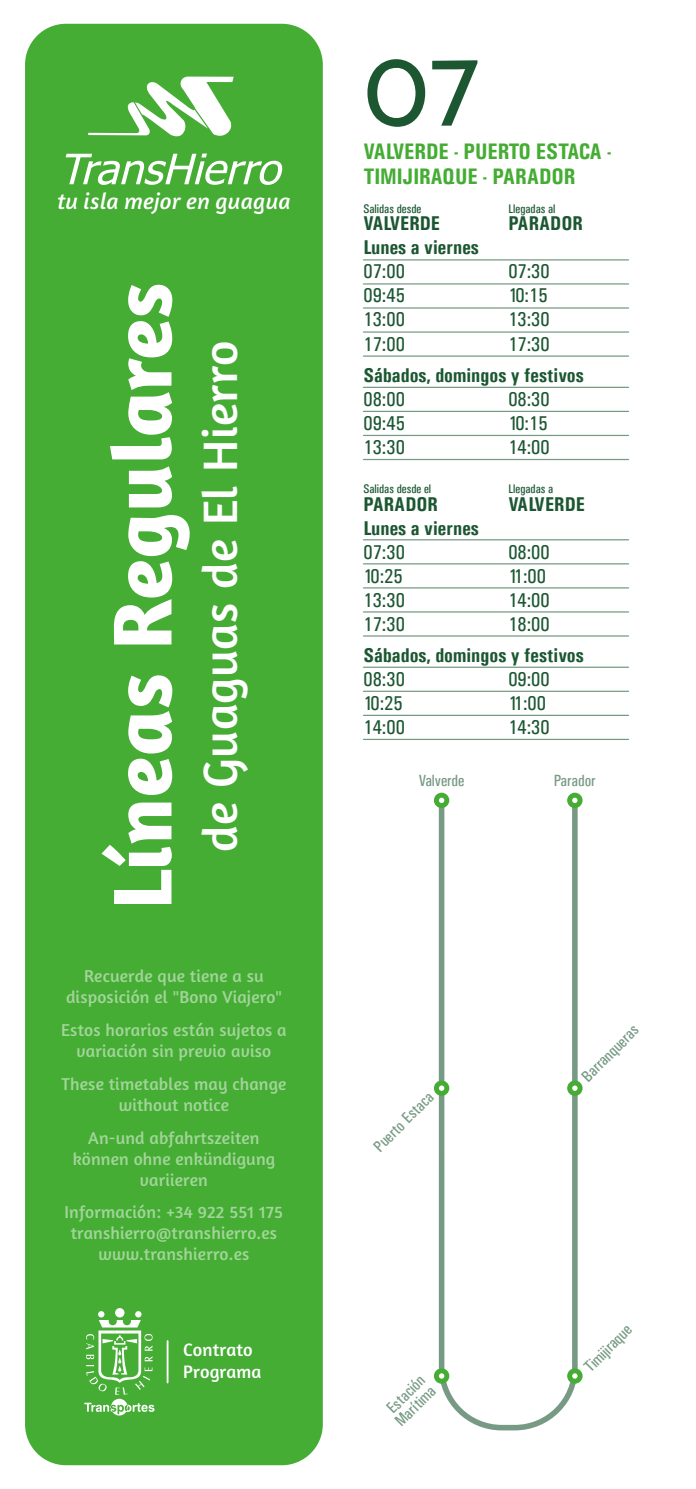
<style>
.page{position:relative;width:696px;height:1489px;background:#fff}
.page>*{position:absolute;margin:0;border:0;box-sizing:border-box;transform-origin:0 0}
.t1{font:700 100px "Bellota";color:#1c5732}
.t2{font:700 84.75px "Amaranth";letter-spacing:.01em;color:#fff}
.t3{font:49px "Amaranth";letter-spacing:.01em;color:#fff}
.t4{font:italic 23.25px "Amaranth";letter-spacing:.01em;color:#fff}
.t5{font:700 22.5px/25px "Univers Condensed";letter-spacing:-.005em;color:#45ac34}
.t6{font:20px/24px "Univers Condensed";color:#1c5732;text-align:justify}
.t7{font:700 20px/24px "Univers Condensed";color:#1c5732}
.t8{font:18.25px/22px "Amaranth";letter-spacing:.01em;color:#fff}
.t9{font:17.5px/21px "Amaranth";letter-spacing:.01em;color:#fff;text-align:center}
.t10{font:16.25px/15px "Univers Condensed";color:#779a84}
.t11{font:12.5px "Univers Condensed";color:#1c5732}
</style>
<div class="page">
<svg style="left:436px;top:796px;width:144px;height:635px"></svg>
<svg style="left:433px;top:1080px;width:16px;height:15px"></svg>
<svg style="left:438px;top:1085px;width:6px;height:5px"></svg>
<div style="left:567px;top:1080px;width:15px;height:15px;background:#45ac34;border-radius:50%"></div>
<svg style="left:572px;top:1085px;width:5px;height:5px"></svg>
<div style="left:567px;top:1368px;width:15px;height:15px;background:#45ac34;border-radius:50%"></div>
<svg style="left:572px;top:1373px;width:5px;height:5px"></svg>
<svg style="left:433px;top:1368px;width:16px;height:15px"></svg>
<svg style="left:438px;top:1373px;width:6px;height:5px"></svg>
<svg style="left:433px;top:792px;width:16px;height:16px"></svg>
<svg style="left:438px;top:797px;width:6px;height:6px"></svg>
<div style="left:567px;top:792px;width:15px;height:16px;background:#45ac34;border-radius:50%"></div>
<svg style="left:572px;top:797px;width:5px;height:6px"></svg>
<div style="left:25px;top:24px;width:297px;height:1440px;background:#45ac34;border-radius:41px"></div>
<svg style="left:115px;top:1307px;width:9px;height:10px"></svg>
<svg style="left:98px;top:1310px;width:6px;height:7px"></svg>
<svg style="left:135px;top:1310px;width:6px;height:7px"></svg>
<svg style="left:84px;top:1320px;width:70px;height:95px"></svg>
<hr style="left:166px;top:1340px;width:2px;height:42px;background:#fff">
<svg style="left:88px;top:76px;width:146px;height:61px"></svg>
<svg style="left:66px;top:153px;width:216px;height:32px"></svg>
<hr style="left:363px;top:283px;width:265px;height:1px;background:#779a84">
<hr style="left:363px;top:307px;width:265px;height:1px;background:#779a84">
<hr style="left:363px;top:259px;width:265px;height:1px;background:#779a84">
<hr style="left:363px;top:331px;width:265px;height:1px;background:#779a84">
<hr style="left:363px;top:355px;width:265px;height:2px;background:#779a84">
<hr style="left:363px;top:411px;width:265px;height:1px;background:#779a84">
<hr style="left:363px;top:435px;width:265px;height:1px;background:#779a84">
<hr style="left:363px;top:387px;width:265px;height:1px;background:#779a84">
<hr style="left:363px;top:459px;width:265px;height:1px;background:#779a84">
<hr style="left:363px;top:563px;width:265px;height:1px;background:#779a84">
<hr style="left:363px;top:587px;width:265px;height:1px;background:#779a84">
<hr style="left:363px;top:539px;width:265px;height:1px;background:#779a84">
<hr style="left:363px;top:611px;width:265px;height:1px;background:#779a84">
<hr style="left:363px;top:635px;width:265px;height:1px;background:#779a84">
<hr style="left:363px;top:690px;width:265px;height:2px;background:#779a84">
<hr style="left:363px;top:714px;width:265px;height:2px;background:#779a84">
<hr style="left:363px;top:666px;width:265px;height:2px;background:#779a84">
<hr style="left:363px;top:738px;width:265px;height:2px;background:#779a84">
<h3 class="t4" style="left:57px;top:188px;width:235px">tu isla mejor en guagua</h3>
<h2 class="t2" style="left:89px;top:909px;width:628px;rotate:-90deg">Líneas Regulares</h2>
<h3 class="t3" style="left:191px;top:851px;width:513px;rotate:-90deg">de Guaguas de El Hierro</h3>
<p class="t9" style="left:66px;top:965px;width:217px">Recuerde que tiene a su disposición el "Bono Viajero"</p>
<p class="t9" style="left:61px;top:1019px;width:227px">Estos horarios están sujetos a variación sin previo aviso</p>
<p class="t9" style="left:61px;top:1072px;width:226px">These timetables may change without notice</p>
<p class="t9" style="left:73px;top:1126px;width:204px">An-und abfahrtszeiten können ohne enkündigung variieren</p>
<p class="t9" style="left:65px;top:1201px;width:220px">Información: +34 922 551 175 transhierro@transhierro.es www.transhierro.es</p>
<p class="t8" style="left:183px;top:1338px;width:80px">Contrato<br>Programa</p>
<h1 class="t1" style="left:363px;top:3px;width:116px">07</h1>
<p class="t5" style="left:363px;top:139px;width:249px">VALVERDE - PUERTO ESTACA -<br>TIMIJIRAQUE - PARADOR</p>
<p class="t11" style="left:363px;top:201px;width:59px">Salidas desde</p>
<p class="t7" style="left:363px;top:211px;width:117px">VALVERDE<br>Lunes a viernes</p>
<p class="t6" style="left:363px;top:260px;width:43px">07:00<br>09:45<br>13:00<br>17:00</p>
<p class="t7" style="left:363px;top:363px;width:222px">Sábados, domingos y festivos</p>
<p class="t6" style="left:363px;top:387px;width:43px">08:00<br>09:45<br>13:30</p>
<p class="t11" style="left:363px;top:481px;width:69px">Salidas desde el</p>
<p class="t7" style="left:363px;top:491px;width:117px">PARADOR<br>Lunes a viernes</p>
<p class="t6" style="left:363px;top:540px;width:43px">07:30<br>10:25<br>13:30<br>17:30</p>
<p class="t7" style="left:363px;top:643px;width:222px">Sábados, domingos y festivos</p>
<p class="t6" style="left:363px;top:667px;width:43px">08:30<br>10:25<br>14:00</p>
<p class="t11" style="left:508px;top:201px;width:49px">Llegadas al</p>
<p class="t7" style="left:508px;top:211px;width:76px">PARADOR</p>
<p class="t6" style="left:508px;top:260px;width:43px">07:30<br>10:15<br>13:30<br>17:30</p>
<p class="t6" style="left:508px;top:387px;width:43px">08:30<br>10:15<br>14:00</p>
<p class="t11" style="left:508px;top:481px;width:46px">Llegadas a</p>
<p class="t7" style="left:508px;top:491px;width:78px">VALVERDE</p>
<p class="t6" style="left:508px;top:540px;width:43px;text-align:left">08:00<br>11:00<br>14:00<br>18:00</p>
<p class="t6" style="left:508px;top:667px;width:43px;text-align:left">09:00<br>11:00<br>14:30</p>
<p class="t10" style="left:418px;top:772px;width:47px">Valverde</p>
<p class="t10" style="left:553px;top:772px;width:43px">Parador</p>
<p class="t10" style="left:371px;top:1143px;width:79px;rotate:-45deg">Puerto Estaca</p>
<p class="t10" style="left:381px;top:1407px;width:52px;rotate:-45deg">Estación<br>Marítima</p>
<p class="t10" style="left:578px;top:1073px;width:75px;rotate:-45deg">Barranqueras</p>
<p class="t10" style="left:581px;top:1364px;width:62px;rotate:-45deg">Timijiraque</p>
</div>
